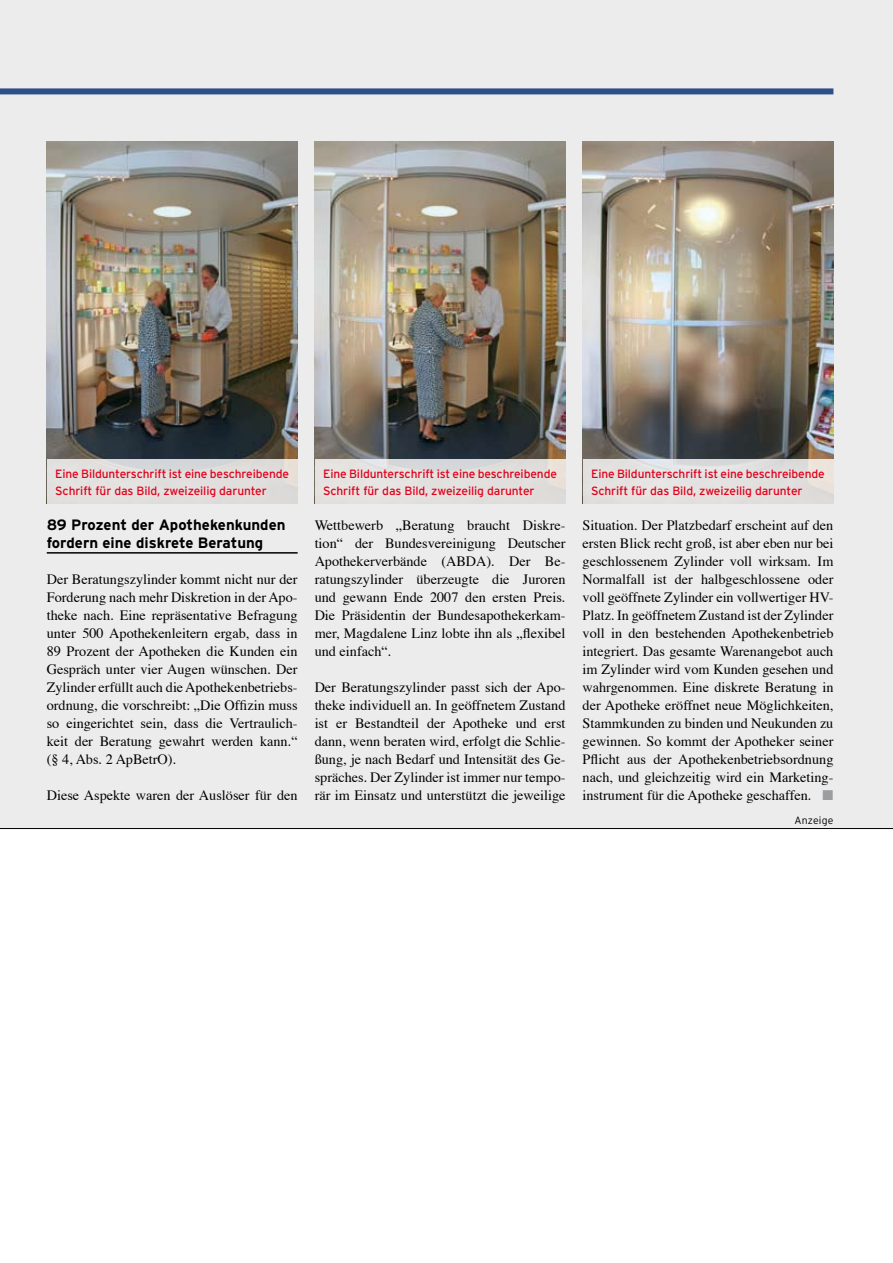
<style>
.page{position:relative;width:893px;height:1263px;background:#ececed}
.page>*{position:absolute;margin:0;border:0;box-sizing:border-box;transform-origin:0 0}
.t1{font:700 15px/18px "Interstate";color:#000}
.t2{font:14.25px/18px "Times";color:#000;text-align:justify}
.t3{font:12px/16.4px "Interstate";letter-spacing:-.01em;color:#e2001a}
.t4{font:300 10.5px "Interstate";letter-spacing:.015em;color:#000}
.s1{color:#9c9d9f}
</style>
<div class="page">
<div style="left:0;top:88px;width:833px;height:6px;background:#2d5087"></div>
<img style="left:47px;top:142px;width:251px;height:313px">
<img style="left:315px;top:142px;width:251px;height:313px">
<hr style="left:47px;top:552px;width:251px;height:2px;background:#000">
<div style="left:41px;top:455px;width:261px;height:56px;background:#fff;opacity:.8"></div>
<div style="left:309px;top:455px;width:261px;height:56px;background:#fff;opacity:.8"></div>
<img style="left:583px;top:142px;width:250px;height:313px">
<div style="left:577px;top:455px;width:261px;height:56px;background:#fff;opacity:.8"></div>
<div style="left:0;top:828px;width:893px;height:435px;background:#fff"></div>
<hr style="left:0;top:828px;width:893px;height:1px;background:#000">
<p class="t3" style="left:55px;top:466px;width:235px">Eine Bildunterschrift ist eine beschreibende<br>Schrift für das Bild, zweizeilig darunter</p>
<p class="t3" style="left:323px;top:466px;width:235px">Eine Bildunterschrift ist eine beschreibende<br>Schrift für das Bild, zweizeilig darunter</p>
<p class="t1" style="left:47px;top:515px;width:240px">89 Prozent der Apothekenkunden fordern eine diskrete Beratung</p>
<p class="t2" style="left:47px;top:571px;width:252px">Der Beratungszylinder kommt nicht nur der Forderung nach mehr Diskretion in der Apo&shy;theke nach. Eine repräsentative Befragung unter 500 Apothekenleitern ergab, dass in 89 Prozent der Apotheken die Kunden ein Gespräch unter vier Augen wünschen. Der Zylinder erfüllt auch die Apothekenbetriebs&shy;ordnung, die vorschreibt: „Die Offizin muss so eingerichtet sein, dass die Vertraulich&shy;keit der Beratung gewahrt werden kann.“ (§ 4, Abs. 2 ApBetrO).</p>
<p class="t2" style="left:47px;top:787px;width:252px">Diese Aspekte waren der Auslöser für den</p>
<p class="t2" style="left:315px;top:517px;width:252px">Wettbewerb „Beratung braucht Diskre&shy;tion“ der Bundesvereinigung Deutscher Apothekerverbände (ABDA). Der Be&shy;ratungszylinder überzeugte die Juroren und gewann Ende 2007 den ersten Preis.<br>Die Präsidentin der Bundesapothekerkam&shy;mer, Magdalene Linz lobte ihn als „flexibel und einfach“.</p>
<p class="t2" style="left:315px;top:679px;width:252px">Der Beratungszylinder passt sich der Apo&shy;theke individuell an. In geöffnetem Zustand ist er Bestandteil der Apotheke und erst dann, wenn beraten wird, erfolgt die Schlie&shy;ßung, je nach Bedarf und Intensität des Ge&shy;spräches. Der Zylinder ist immer nur tempo&shy;rär im Einsatz und unterstützt die jeweilige</p>
<p class="t3" style="left:591px;top:466px;width:235px">Eine Bildunterschrift ist eine beschreibende<br>Schrift für das Bild, zweizeilig darunter</p>
<p class="t2" style="left:583px;top:517px;width:252px">Situation. Der Platzbedarf erscheint auf den ersten Blick recht groß, ist aber eben nur bei geschlossenem Zylinder voll wirksam. Im Normalfall ist der halbgeschlossene oder voll geöffnete Zylinder ein vollwertiger HV-Platz. In geöffnetem Zustand ist der Zylinder voll in den bestehenden Apothekenbetrieb integriert. Das gesamte Warenangebot auch im Zylinder wird vom Kunden gesehen und wahrgenommen. Eine diskrete Beratung in der Apotheke eröffnet neue Möglichkeiten, Stammkunden zu binden und Neukunden zu gewinnen. So kommt der Apotheker seiner Pflicht aus der Apothekenbetriebsordnung nach, und gleichzeitig wird ein Marketing&shy;instrument für die Apotheke geschaffen. <span class="s1">■</span></p>
<p class="t4" style="left:794px;top:815px;width:40px">Anzeige</p>
</div>
